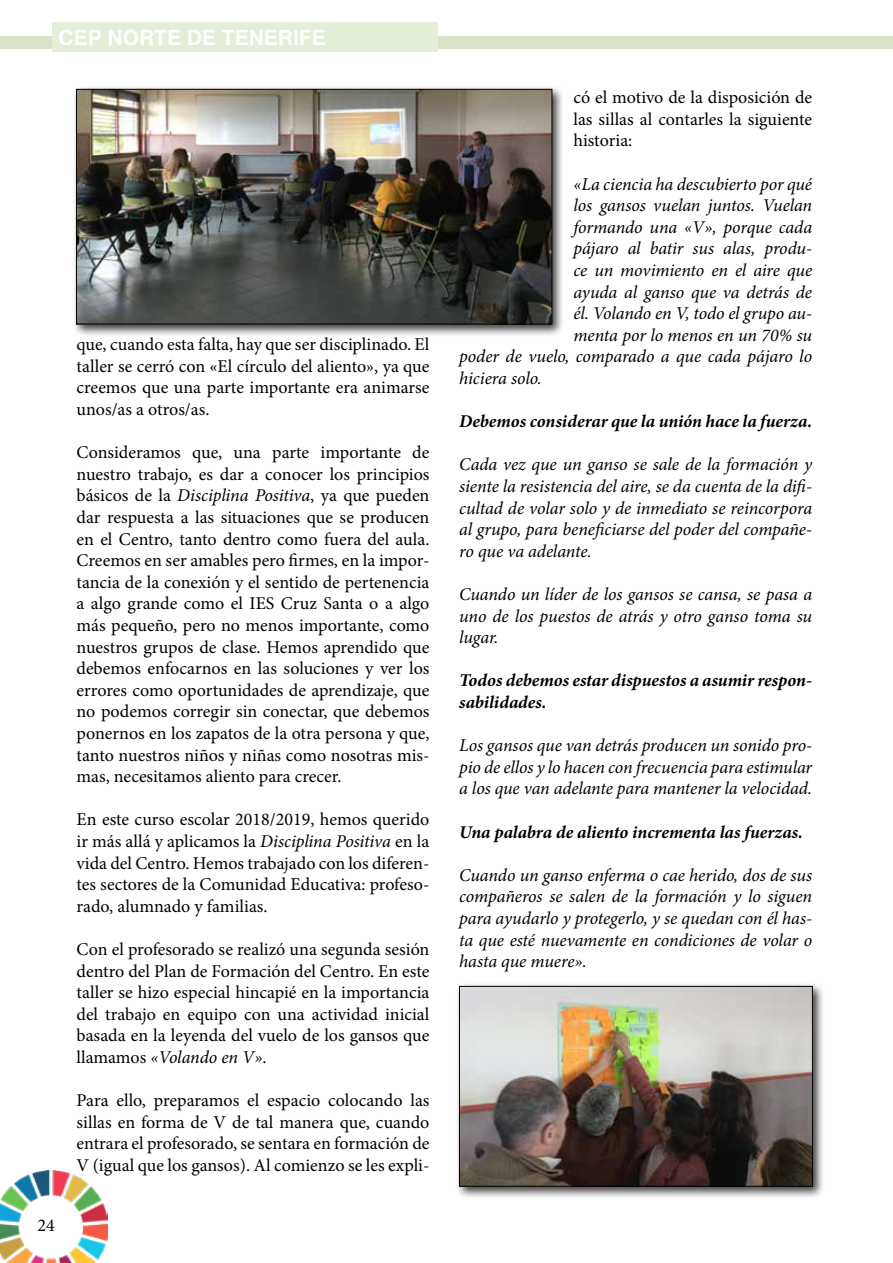
<style>
.page{position:relative;width:893px;height:1263px;background:#fff}
.page>*{position:absolute;margin:0;border:0;box-sizing:border-box;transform-origin:0 0}
.t1{font:700 21px "Helvetica";color:#fff}
.t2{font:18px/21.6px "Minion Pro";color:#000;text-align:justify}
.t3{font:italic 18px/21.6px "Minion Pro";letter-spacing:-.005em;color:#000;text-align:justify}
.t4{font:italic 700 18px/21.6px "Minion Pro";color:#000}
.s1{font-style:italic}
</style>
<div class="page">
<img style="left:1px;top:1170px;width:106px;height:93px">
<div style="left:1px;top:36px;width:892px;height:13px;background:#dbe2cb"></div>
<div style="left:53px;top:23px;width:385px;height:29px;background:#e2eed7"></div>
<div style="left:73px;top:85px;width:491px;height:252px;background:#000;opacity:.75"></div>
<img style="left:78px;top:91px;width:472px;height:231px">
<div style="left:76px;top:89px;width:476px;height:235px;border:1px solid #000"></div>
<div style="left:455px;top:982px;width:370px;height:217px;background:#000;opacity:.75"></div>
<img style="left:461px;top:988px;width:350px;height:196px">
<div style="left:459px;top:986px;width:354px;height:200px;border:1px solid #000"></div>
<p class="t1" style="left:59px;top:24px;width:269px">CEP NORTE DE TENERIFE</p>
<p class="t2" style="left:37px;top:1215px;width:19px">24</p>
<p class="t2" style="left:77px;top:334px;width:354px">que, cuando esta falta, hay que ser disciplinado. El taller se cerró con «El círculo del aliento», ya que creemos que una parte importante era animarse unos/as a otros/as.</p>
<p class="t2" style="left:77px;top:442px;width:354px">Consideramos que, una parte importante de nuestro trabajo, es dar a conocer los principios básicos de la <span class="s1">Disciplina Positiva</span>, ya que pueden dar respuesta a las situaciones que se producen en el Centro, tanto dentro como fuera del aula.<br>Creemos en ser amables pero firmes, en la impor&shy;tancia de la conexión y el sentido de pertenencia a algo grande como el IES Cruz Santa o a algo más pequeño, pero no menos importante, como nuestros grupos de clase. Hemos aprendido que debemos enfocarnos en las soluciones y ver los errores como oportunidades de aprendizaje, que no podemos corregir sin conectar, que debemos ponernos en los zapatos de la otra persona y que, tanto nuestros niños y niñas como nosotras mis&shy;mas, necesitamos aliento para crecer.</p>
<p class="t2" style="left:77px;top:809px;width:354px">En este curso escolar 2018/2019, hemos querido ir más allá y aplicamos la <span class="s1">Disciplina Positiva</span> en la vida del Centro. Hemos trabajado con los diferen&shy;tes sectores de la Comunidad Educativa: profeso&shy;rado, alumnado y familias.</p>
<p class="t2" style="left:77px;top:938px;width:354px">Con el profesorado se realizó una segunda sesión dentro del Plan de Formación del Centro. En este taller se hizo especial hincapié en la importancia del trabajo en equipo con una actividad inicial basada en la leyenda del vuelo de los gansos que llamamos <span class="s1">«Volando en V»</span>.</p>
<p class="t2" style="left:77px;top:1090px;width:354px">Para ello, preparamos el espacio colocando las sillas en forma de V de tal manera que, cuando entrara el profesorado, se sentara en formación de V (igual que los gansos). Al comienzo se les expli-</p>
<p class="t2" style="left:573px;top:87px;width:240px">có el motivo de la disposición de las sillas al contarles la siguiente historia:</p>
<p class="t3" style="left:573px;top:173px;width:240px">«La ciencia ha descubierto por qué</p>
<p class="t3" style="left:573px;top:195px;width:240px">los gansos vuelan juntos. Vuelan</p>
<p class="t3" style="left:573px;top:216px;width:240px">formando una «V», porque cada</p>
<p class="t3" style="left:573px;top:238px;width:240px">pájaro al batir sus alas, produ-</p>
<p class="t3" style="left:573px;top:259px;width:240px">ce un movimiento en el aire que</p>
<p class="t3" style="left:573px;top:281px;width:240px">ayuda al ganso que va detrás de</p>
<p class="t3" style="left:573px;top:303px;width:240px">él. Volando en V, todo el grupo au-</p>
<p class="t3" style="left:573px;top:324px;width:240px">menta por lo menos en un 70% su</p>
<p class="t3" style="left:459px;top:346px;width:354px">poder de vuelo, comparado a que cada pájaro lo</p>
<p class="t3" style="left:459px;top:367px;width:84px">hiciera solo.</p>
<p class="t4" style="left:459px;top:410px;width:354px">Debemos considerar que la unión hace la fuerza.</p>
<p class="t3" style="left:459px;top:454px;width:354px">Cada vez que un ganso se sale de la formación y siente la resistencia del aire, se da cuenta de la difi&shy;cultad de volar solo y de inmediato se reincorpora al grupo, para beneficiarse del poder del compañe&shy;ro que va adelante.</p>
<p class="t3" style="left:459px;top:583px;width:354px">Cuando un líder de los gansos se cansa, se pasa a uno de los puestos de atrás y otro ganso toma su lugar.</p>
<p class="t4" style="left:459px;top:669px;width:354px">Todos debemos estar dispuestos a asumir respon&shy;sabilidades.</p>
<p class="t3" style="left:459px;top:735px;width:354px">Los gansos que van detrás producen un sonido pro&shy;pio de ellos y lo hacen con frecuencia para estimular a los que van adelante para mantener la velocidad.</p>
<p class="t4" style="left:459px;top:821px;width:345px">Una palabra de aliento incrementa las fuerzas.</p>
<p class="t3" style="left:459px;top:864px;width:354px">Cuando un ganso enferma o cae herido, dos de sus compañeros se salen de la formación y lo siguen para ayudarlo y protegerlo, y se quedan con él has&shy;ta que esté nuevamente en condiciones de volar o hasta que muere».</p>
</div>
